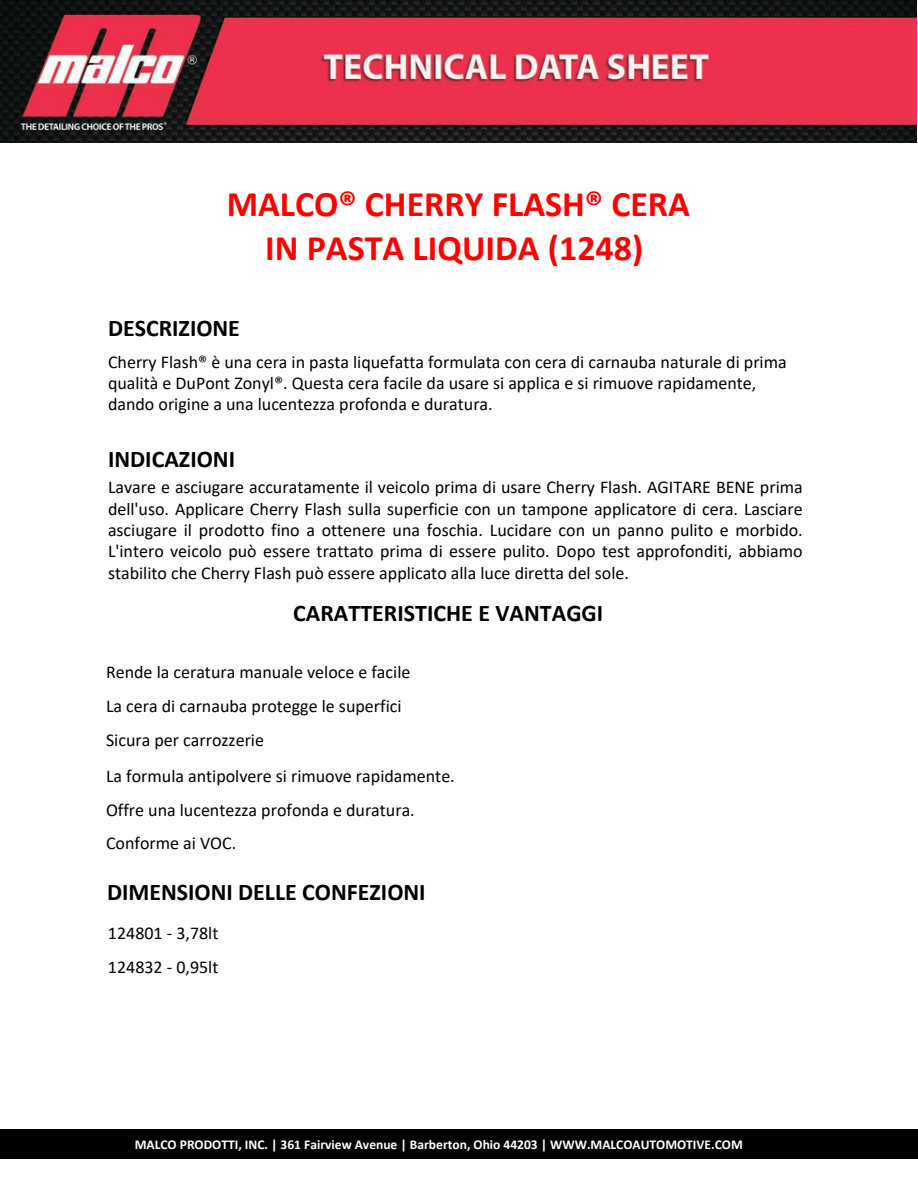
<style>
.page{position:relative;width:918px;height:1188px;background:#fff}
.page>*{position:absolute;margin:0;border:0;box-sizing:border-box;transform-origin:0 0}
.t1{font:700 36px/43.8px "Calibri";color:#f00;text-align:center}
.t2{font:700 24px "Calibri";color:#000}
.t3{font:18px/21.3px "Calibri";color:#000}
.t4{font:700 13.5px "Calibri";color:#fff}
</style>
<div class="page">
<div style="left:0;top:1130px;width:917px;height:29px;background:#000"></div>
<img style="left:0;top:0;width:917px;height:143px">
<h1 class="t1" style="left:227px;top:182px;width:465px">MALCO® CHERRY FLASH® CERA<br>IN PASTA LIQUIDA (1248)</h1>
<h2 class="t2" style="left:108px;top:311px;width:134px">DESCRIZIONE</h2>
<p class="t3" style="left:108px;top:350px;width:680px">Cherry Flash® è una cera in pasta liquefatta formulata con cera di carnauba naturale di prima qualità e DuPont Zonyl®. Questa cera facile da usare si applica e si rimuove rapidamente, dando origine a una lucentezza profonda e duratura.</p>
<h2 class="t2" style="left:108px;top:443px;width:129px">INDICAZIONI</h2>
<p class="t3" style="left:108px;top:476px;width:696px;text-align:justify">Lavare e asciugare accuratamente il veicolo prima di usare Cherry Flash. AGITARE BENE prima dell'uso. Applicare Cherry Flash sulla superficie con un tampone applicatore di cera. Lasciare asciugare il prodotto fino a ottenere una foschia. Lucidare con un panno pulito e morbido.<br>L'intero veicolo può essere trattato prima di essere pulito. Dopo test approfonditi, abbiamo stabilito che Cherry Flash può essere applicato alla luce diretta del sole.</p>
<h2 class="t2" style="left:293px;top:596px;width:311px">CARATTERISTICHE E VANTAGGI</h2>
<p class="t3" style="left:106px;top:655px;width:306px;line-height:33.8px">Rende la ceratura manuale veloce e facile<br>La cera di carnauba protegge le superfici<br>Sicura per carrozzerie</p>
<p class="t3" style="left:106px;top:759px;width:350px;line-height:33.8px">La formula antipolvere si rimuove rapidamente.<br>Offre una lucentezza profonda e duratura.<br>Conforme ai VOC.</p>
<h2 class="t2" style="left:107px;top:875px;width:320px">DIMENSIONI DELLE CONFEZIONI</h2>
<p class="t3" style="left:108px;top:916px;width:112px;line-height:33.8px">124801 - 3,78lt<br>124832 - 0,95lt</p>
<p class="t4" style="left:135px;top:1135px;width:609px">MALCO PRODOTTI, INC. | 361 Fairview Avenue | Barberton, Ohio 44203 | WWW.MALCOAUTOMOTIVE.COM</p>
</div>
